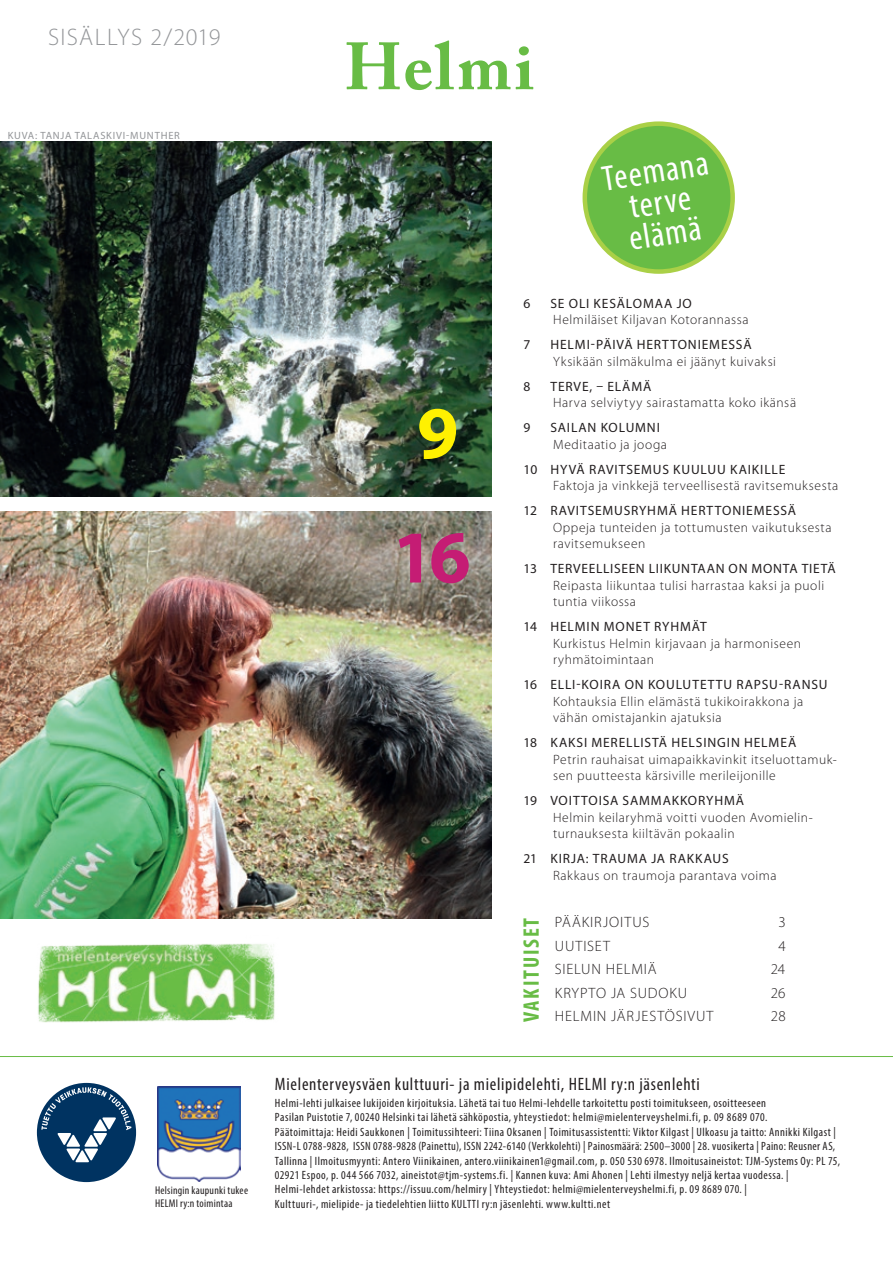
<style>
.page{position:relative;width:893px;height:1263px;background:#fff}
.page>*{position:absolute;margin:0;border:0;box-sizing:border-box;transform-origin:0 0}
.t1{font:700 75px "Myriad Pro";color:#c51c74}
.t2{font:700 75px "Myriad Pro";color:#fff101}
.t3{font:700 66px "Adobe Caslon Pro";letter-spacing:.04em;color:#68bc45}
.t4{font:condensed 36px/31.5px "Myriad Pro";color:#fff;text-align:center}
.t5{font:300 24px "Myriad Pro";letter-spacing:.035em;color:#939598}
.t6{font:700 condensed 22.5px "Myriad Pro";letter-spacing:.08em;color:#68bc45}
.t7{font:condensed 18px "Myriad Pro";letter-spacing:.04em;color:#231f20}
.t8{font:300 15px "Myriad Pro";letter-spacing:.06em;color:#231f20}
.t9{font:300 13.5px/16.5px "Myriad Pro";letter-spacing:.04em;color:#231f20}
.t10{font:13.5px "Myriad Pro";letter-spacing:.065em;color:#231f20}
.t11{font:condensed 12px/14.4px "Myriad Pro";letter-spacing:.04em;color:#231f20}
.t12{font:condensed 11.25px/13.5px "Myriad Pro";letter-spacing:.025em;color:#231f20}
.t13{font:10.5px "Myriad Pro";letter-spacing:.075em;color:#939598}
</style>
<div class="page">
<svg style="left:0;top:1056px;width:893px;height:127px"></svg>
<img style="left:158px;top:1087px;width:82px;height:95px">
<svg style="left:37px;top:1083px;width:99px;height:99px"></svg>
<img style="left:38px;top:943px;width:237px;height:80px">
<img style="left:0;top:142px;width:491px;height:355px">
<img style="left:0;top:511px;width:491px;height:407px">
<div style="left:585px;top:124px;width:148px;height:148px;background:#68bc45;border-radius:50%"></div>
<div style="left:583px;top:121px;width:152px;height:153px;border:4px solid #aad047;border-radius:50%"></div>
<h3 class="t5" style="left:48px;top:24px;width:25px">Sisäll</h3>
<h3 class="t5" style="left:118px;top:24px;width:104px">ys 2/2019</h3>
<p class="t13" style="left:8px;top:129px;width:174px">KUVA: TANJA TALASKIVI-MUNTHER</p>
<p class="t12" style="left:155px;top:1183px;width:95px">Helsingin kaupunki tukee<br>HELMI ry:n toimintaa</p>
<h2 class="t3" style="left:345px;top:28px;width:191px">Helmi</h2>
<h3 class="t4" style="left:600px;top:163px;width:109px;rotate:-9deg">Teemana terve elämä</h3>
<h1 class="t2" style="left:417px;top:384px;width:43px">9</h1>
<h1 class="t1" style="left:392px;top:508px;width:80px">16</h1>
<p class="t10" style="left:523px;top:295px;width:8px">6</p>
<p class="t10" style="left:550px;top:295px;width:143px">SE OLI KESÄLOMAA JO</p>
<p class="t9" style="left:553px;top:312px;width:197px">Helmiläiset Kiljavan Kotorannassa</p>
<p class="t10" style="left:523px;top:336px;width:8px">7</p>
<p class="t10" style="left:550px;top:336px;width:203px">HELMI-PÄIVÄ HERTTONIEMESSÄ</p>
<p class="t9" style="left:553px;top:353px;width:224px">Yksikään silmäkulma ei jäänyt kuivaksi</p>
<p class="t10" style="left:523px;top:378px;width:130px">8 TERVE, – ELÄMÄ</p>
<p class="t9" style="left:553px;top:395px;width:244px">Harva selviytyy sairastamatta koko ikänsä</p>
<p class="t10" style="left:523px;top:419px;width:138px">9 SAILAN KOLUMNI</p>
<p class="t9" style="left:553px;top:436px;width:115px">Meditaatio ja jooga</p>
<p class="t10" style="left:523px;top:461px;width:263px">10 HYVÄ RAVITSEMUS KUULUU KAIKILLE</p>
<p class="t9" style="left:553px;top:478px;width:287px">Faktoja ja vinkkejä terveellisestä ravitsemuksesta</p>
<p class="t10" style="left:523px;top:502px;width:274px">12 RAVITSEMUSRYHMÄ HERTTONIEMESSÄ</p>
<p class="t9" style="left:553px;top:519px;width:280px">Oppeja tunteiden ja tottumusten vaikutuksesta ravitsemukseen</p>
<p class="t10" style="left:523px;top:560px;width:314px">13 TERVEELLISEEN LIIKUNTAAN ON MONTA TIETÄ</p>
<p class="t9" style="left:553px;top:577px;width:273px">Reipasta liikuntaa tulisi harrastaa kaksi ja puoli tuntia viikossa</p>
<p class="t10" style="left:523px;top:618px;width:185px">14 HELMIN MONET RYHMÄT</p>
<p class="t9" style="left:553px;top:635px;width:249px">Kurkistus Helmin kirjavaan ja harmoniseen ryhmätoimintaan</p>
<p class="t10" style="left:523px;top:676px;width:305px">16 ELLI-KOIRA ON KOULUTETTU RAPSU-RANSU</p>
<p class="t9" style="left:553px;top:693px;width:252px">Kohtauksia Ellin elämästä tukikoirakkona ja vähän omistajankin ajatuksia</p>
<p class="t10" style="left:523px;top:734px;width:274px">18 KAKSI MERELLISTÄ HELSINGIN HELMEÄ</p>
<p class="t9" style="left:553px;top:751px;width:285px">Petrin rauhaisat uimapaikkavinkit itseluottamuk&shy;sen puutteesta kärsiville merileijonille</p>
<p class="t10" style="left:523px;top:792px;width:222px">19 VOITTOISA SAMMAKKORYHMÄ</p>
<p class="t9" style="left:553px;top:809px;width:261px">Helmin keilaryhmä voitti vuoden Avomielin&shy;turnauksesta kiiltävän pokaalin</p>
<p class="t10" style="left:523px;top:850px;width:205px">21 KIRJA: TRAUMA JA RAKKAUS</p>
<p class="t9" style="left:553px;top:867px;width:225px">Rakkaus on traumoja parantava voima</p>
<h3 class="t6" style="left:517px;top:1022px;width:104px;rotate:-90deg">vakituiset</h3>
<p class="t8" style="left:555px;top:914px;width:96px">PÄÄKIRJOITUS</p>
<p class="t8" style="left:778px;top:914px;width:9px">3</p>
<p class="t8" style="left:555px;top:937px;width:19px">Uutiset</p>
<p class="t8" style="left:778px;top:937px;width:9px">4</p>
<p class="t8" style="left:555px;top:961px;width:16px">Sielu</p>
<p class="t8" style="left:591px;top:961px;width:28px">n helmiä</p>
<p class="t8" style="left:771px;top:961px;width:16px">24</p>
<p class="t8" style="left:555px;top:984px;width:35px">Krypto</p>
<p class="t8" style="left:611px;top:984px;width:61px">ja su doku</p>
<p class="t8" style="left:771px;top:984px;width:16px">26</p>
<p class="t8" style="left:555px;top:1008px;width:66px">HELMIn järjest</p>
<p class="t8" style="left:665px;top:1008px;width:37px">ösivut</p>
<p class="t8" style="left:771px;top:1008px;width:16px">28</p>
<h3 class="t7" style="left:275px;top:1073px;width:426px">Mielenterveysväen kulttuuri- ja mielipidelehti, HELMI ry:n jäsenlehti</h3>
<p class="t11" style="left:275px;top:1095px;width:567px">Helmi-lehti julkaisee lukijoiden kirjoituksia. Lähetä tai tuo Helmi-lehdelle tarkoitettu posti toimitukseen, osoitteeseen<br>Pasilan Puistotie 7, 00240 Helsinki tai lähetä sähköpostia, yhteystiedot: helmi@mielenterveyshelmi.fi, p. 09 8689 070.<br>Päätoimittaja: Heidi Saukkonen | Toimitussihteeri: Tiina Oksanen | Toimitusassistentti: Viktor Kilgast | Ulkoasu ja taitto: Annikki Kilgast | ISSN-L 0788-9828, ISSN 0788-9828 (Painettu), ISSN 2242-6140 (Verkkolehti) | Painosmäärä: 2500–3000 | 28. vuosikerta | Paino: Reusner AS, Tallinna | Ilmoitusmyynti: Antero Viinikainen, antero.viinikainen1@gmail.com, p. 050 530 6978. Ilmoitusaineistot: TJM-Systems Oy: PL 75, 02921 Espoo, p. 044 566 7032, aineistot@tjm-systems.fi. | Kannen kuva: Ami Ahonen | Lehti ilmestyy neljä kertaa vuodessa. | Helmi-lehdet arkistossa: https://issuu.com/helmiry | Yhteystiedot: helmi@mielenterveyshelmi.fi, p. 09 8689 070. |<br>Kulttuuri-, mielipide- ja tiedelehtien liitto KULTTI ry:n jäsenlehti. www.kultti.net</p>
</div>
